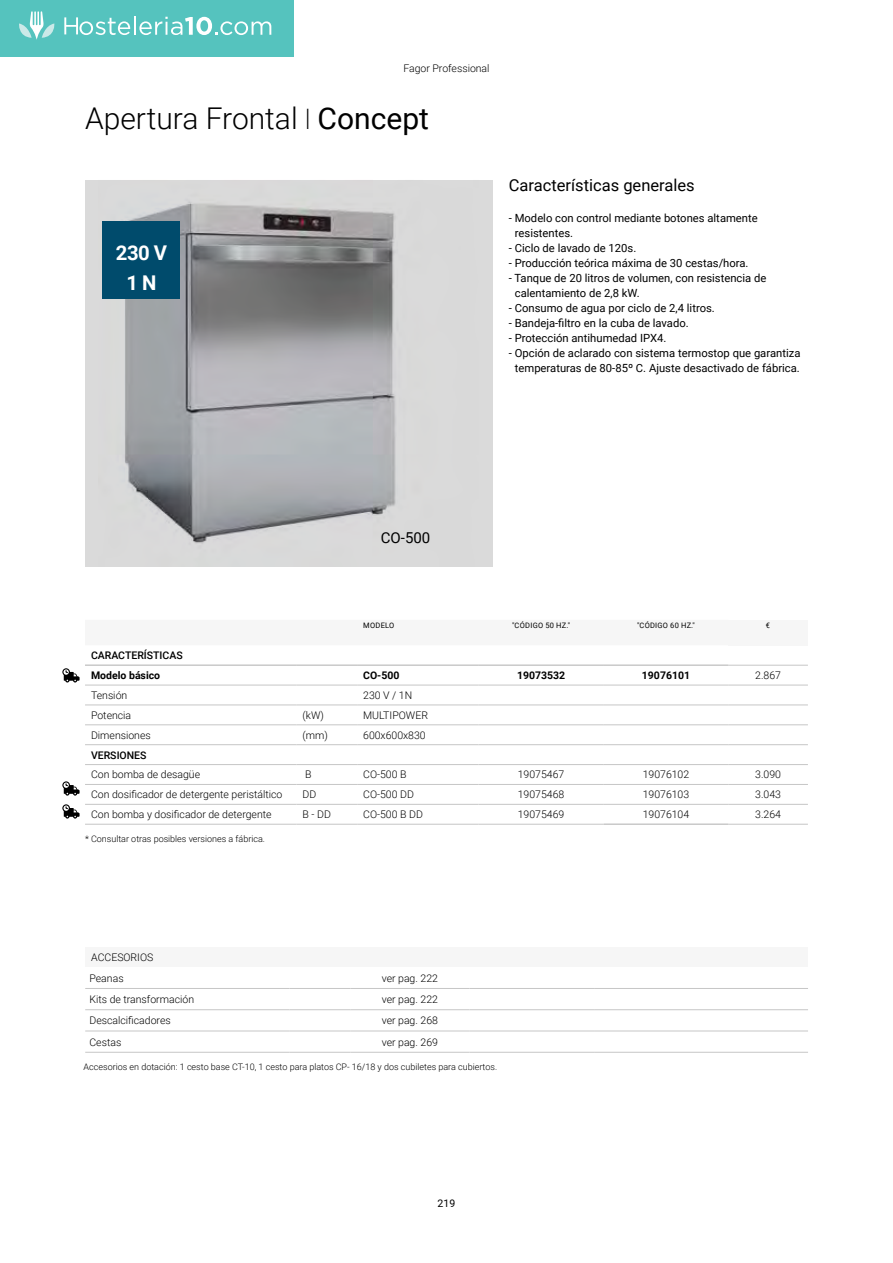
<style>
.page{position:relative;width:893px;height:1263px;background:#fff}
.page>*{position:absolute;margin:0;border:0;box-sizing:border-box;transform-origin:0 0}
.t1{font:300 30px "Roboto";color:#000}
.t2{font:700 20.25px/30.5px "Roboto";color:#fff;text-align:center}
.t3{font:16.5px "Roboto";color:#000}
.t4{font:15px "Roboto";color:#000}
.t5{font:11.25px/15px "Roboto";color:#000}
.t6{font:300 10.5px/20px "Roboto";color:#000;text-align:justify}
.t7{font:700 10.5px "Roboto";color:#000}
.t8{font:500 10.5px "Roboto";color:#000}
.t9{font:10.5px "Roboto";color:#000}
.t10{font:300 9px "Roboto";color:#000}
.t11{font:7.5px "Roboto";letter-spacing:.035em;color:#000}
.s1{font-size:24px}
.s2{font-weight:400}
</style>
<div class="page">
<div style="left:85px;top:180px;width:408px;height:386px;background:#dadada"></div>
<img style="left:102px;top:202px;width:294px;height:342px">
<div style="left:102px;top:221px;width:77px;height:77px;background:#004b6c"></div>
<svg style="left:62px;top:668px;width:18px;height:14px"></svg>
<svg style="left:62px;top:781px;width:18px;height:15px"></svg>
<svg style="left:62px;top:804px;width:18px;height:15px"></svg>
<div style="left:728px;top:620px;width:80px;height:25px;background:#f6f6f6"></div>
<hr style="left:728px;top:685px;width:80px;height:1px;background:#c6c6c6">
<hr style="left:728px;top:705px;width:80px;height:1px;background:#c6c6c6">
<hr style="left:728px;top:724px;width:80px;height:1px;background:#c6c6c6">
<hr style="left:728px;top:744px;width:80px;height:1px;background:#c6c6c6">
<hr style="left:728px;top:764px;width:80px;height:1px;background:#c6c6c6">
<hr style="left:728px;top:784px;width:80px;height:1px;background:#c6c6c6">
<hr style="left:728px;top:804px;width:80px;height:1px;background:#c6c6c6">
<hr style="left:728px;top:665px;width:80px;height:1px;background:#c6c6c6">
<hr style="left:728px;top:824px;width:80px;height:1px;background:#c6c6c6">
<div style="left:85px;top:947px;width:723px;height:20px;background:#f6f6f6"></div>
<hr style="left:85px;top:988px;width:204px;height:1px;background:#c6c6c6">
<hr style="left:289px;top:988px;width:61px;height:1px;background:#c6c6c6">
<hr style="left:350px;top:988px;width:119px;height:1px;background:#c6c6c6">
<hr style="left:469px;top:988px;width:125px;height:1px;background:#c6c6c6">
<hr style="left:594px;top:988px;width:214px;height:1px;background:#c6c6c6">
<hr style="left:85px;top:1009px;width:204px;height:1px;background:#c6c6c6">
<hr style="left:289px;top:1009px;width:61px;height:1px;background:#c6c6c6">
<hr style="left:350px;top:1009px;width:119px;height:1px;background:#c6c6c6">
<hr style="left:469px;top:1009px;width:125px;height:1px;background:#c6c6c6">
<hr style="left:594px;top:1009px;width:214px;height:1px;background:#c6c6c6">
<hr style="left:85px;top:1052px;width:204px;height:1px;background:#c6c6c6">
<hr style="left:289px;top:1052px;width:61px;height:1px;background:#c6c6c6">
<hr style="left:350px;top:1052px;width:119px;height:1px;background:#c6c6c6">
<hr style="left:469px;top:1052px;width:125px;height:1px;background:#c6c6c6">
<hr style="left:594px;top:1052px;width:214px;height:1px;background:#c6c6c6">
<hr style="left:85px;top:1031px;width:204px;height:1px;background:#c6c6c6">
<hr style="left:289px;top:1031px;width:61px;height:1px;background:#c6c6c6">
<hr style="left:350px;top:1031px;width:119px;height:1px;background:#c6c6c6">
<hr style="left:469px;top:1031px;width:125px;height:1px;background:#c6c6c6">
<hr style="left:594px;top:1031px;width:214px;height:1px;background:#c6c6c6">
<hr style="left:85px;top:665px;width:212px;height:1px;background:#c6c6c6">
<hr style="left:297px;top:665px;width:60px;height:1px;background:#c6c6c6">
<hr style="left:357px;top:665px;width:121px;height:1px;background:#c6c6c6">
<hr style="left:478px;top:665px;width:126px;height:1px;background:#c6c6c6">
<hr style="left:604px;top:665px;width:124px;height:1px;background:#c6c6c6">
<hr style="left:85px;top:685px;width:212px;height:1px;background:#c6c6c6">
<hr style="left:297px;top:685px;width:60px;height:1px;background:#c6c6c6">
<hr style="left:357px;top:685px;width:121px;height:1px;background:#c6c6c6">
<hr style="left:478px;top:685px;width:126px;height:1px;background:#c6c6c6">
<hr style="left:604px;top:685px;width:124px;height:1px;background:#c6c6c6">
<hr style="left:85px;top:705px;width:212px;height:1px;background:#c6c6c6">
<hr style="left:297px;top:705px;width:60px;height:1px;background:#c6c6c6">
<hr style="left:357px;top:705px;width:121px;height:1px;background:#c6c6c6">
<hr style="left:478px;top:705px;width:126px;height:1px;background:#c6c6c6">
<hr style="left:604px;top:705px;width:124px;height:1px;background:#c6c6c6">
<hr style="left:85px;top:724px;width:212px;height:1px;background:#c6c6c6">
<hr style="left:297px;top:724px;width:60px;height:1px;background:#c6c6c6">
<hr style="left:357px;top:724px;width:121px;height:1px;background:#c6c6c6">
<hr style="left:478px;top:724px;width:126px;height:1px;background:#c6c6c6">
<hr style="left:604px;top:724px;width:124px;height:1px;background:#c6c6c6">
<hr style="left:85px;top:744px;width:212px;height:1px;background:#c6c6c6">
<hr style="left:297px;top:744px;width:60px;height:1px;background:#c6c6c6">
<hr style="left:357px;top:744px;width:121px;height:1px;background:#c6c6c6">
<hr style="left:478px;top:744px;width:126px;height:1px;background:#c6c6c6">
<hr style="left:604px;top:744px;width:124px;height:1px;background:#c6c6c6">
<hr style="left:85px;top:764px;width:212px;height:1px;background:#c6c6c6">
<hr style="left:297px;top:764px;width:60px;height:1px;background:#c6c6c6">
<hr style="left:357px;top:764px;width:121px;height:1px;background:#c6c6c6">
<hr style="left:478px;top:764px;width:126px;height:1px;background:#c6c6c6">
<hr style="left:604px;top:764px;width:124px;height:1px;background:#c6c6c6">
<hr style="left:85px;top:784px;width:212px;height:1px;background:#c6c6c6">
<hr style="left:297px;top:784px;width:60px;height:1px;background:#c6c6c6">
<hr style="left:357px;top:784px;width:121px;height:1px;background:#c6c6c6">
<hr style="left:478px;top:784px;width:126px;height:1px;background:#c6c6c6">
<hr style="left:604px;top:784px;width:124px;height:1px;background:#c6c6c6">
<hr style="left:85px;top:804px;width:212px;height:1px;background:#c6c6c6">
<hr style="left:297px;top:804px;width:60px;height:1px;background:#c6c6c6">
<hr style="left:357px;top:804px;width:121px;height:1px;background:#c6c6c6">
<hr style="left:478px;top:804px;width:126px;height:1px;background:#c6c6c6">
<hr style="left:604px;top:804px;width:124px;height:1px;background:#c6c6c6">
<hr style="left:85px;top:824px;width:212px;height:1px;background:#c6c6c6">
<hr style="left:297px;top:824px;width:60px;height:1px;background:#c6c6c6">
<hr style="left:357px;top:824px;width:121px;height:1px;background:#c6c6c6">
<hr style="left:478px;top:824px;width:126px;height:1px;background:#c6c6c6">
<hr style="left:604px;top:824px;width:124px;height:1px;background:#c6c6c6">
<div style="left:0;top:0;width:293px;height:57px;background:#55c3be"></div>
<svg style="left:64px;top:16px;width:207px;height:19px"></svg>
<svg style="left:19px;top:11px;width:36px;height:29px"></svg>
<p class="t6" style="left:403px;top:58px;width:88px">Fagor Professional</p>
<h1 class="t1" style="left:85px;top:97px;width:345px">Apertura Frontal <span class="s1">|</span> <span class="s2">Concept</span></h1>
<h2 class="t2" style="left:116px;top:236px;width:53px">230 V<br>1 N</h2>
<h3 class="t4" style="left:381px;top:527px;width:51px">CO-500</h3>
<h3 class="t3" style="left:509px;top:174px;width:187px">Características generales</h3>
<p class="t5" style="left:515px;top:210px;width:244px;text-indent:-6px">- Modelo con control mediante botones altamente resistentes.</p>
<p class="t5" style="left:509px;top:240px;width:129px">- Ciclo de lavado de 120s.</p>
<p class="t5" style="left:509px;top:255px;width:241px">- Producción teórica máxima de 30 cestas/hora.</p>
<p class="t5" style="left:515px;top:270px;width:253px;text-indent:-6px">- Tanque de 20 litros de volumen, con resistencia de calentamiento de 2,8 kW.</p>
<p class="t5" style="left:509px;top:300px;width:208px">- Consumo de agua por ciclo de 2,4 litros.</p>
<p class="t5" style="left:509px;top:315px;width:181px">- Bandeja-filtro en la cuba de lavado.</p>
<p class="t5" style="left:509px;top:330px;width:159px">- Protección antihumedad IPX4.</p>
<p class="t5" style="left:509px;top:345px;width:293px;text-align:center">- Opción de aclarado con sistema termostop que garantiza temperaturas de 80-85º C. Ajuste desactivado de fábrica.</p>
<p class="t11" style="left:363px;top:620px;width:33px">MODELO</p>
<p class="t11" style="left:512px;top:620px;width:60px">"CÓDIGO 50 HZ."</p>
<p class="t11" style="left:637px;top:620px;width:60px">"CÓDIGO 60 HZ."</p>
<p class="t8" style="left:91px;top:648px;width:93px">CARACTERÍSTICAS</p>
<p class="t7" style="left:91px;top:668px;width:71px">Modelo básico</p>
<p class="t7" style="left:363px;top:668px;width:38px">CO-500</p>
<p class="t7" style="left:517px;top:668px;width:50px">19073532</p>
<p class="t7" style="left:642px;top:668px;width:50px">19076101</p>
<p class="t6" style="left:91px;top:685px;width:38px">Tensión</p>
<p class="t6" style="left:363px;top:685px;width:51px">230 V / 1N</p>
<p class="t6" style="left:91px;top:705px;width:42px">Potencia</p>
<p class="t6" style="left:303px;top:705px;width:23px">(kW)</p>
<p class="t6" style="left:363px;top:705px;width:66px">MULTIPOWER</p>
<p class="t6" style="left:91px;top:725px;width:61px">Dimensiones</p>
<p class="t6" style="left:303px;top:725px;width:27px">(mm)</p>
<p class="t6" style="left:363px;top:725px;width:64px">600x600x830</p>
<p class="t8" style="left:91px;top:747px;width:57px">VERSIONES</p>
<p class="t6" style="left:91px;top:764px;width:111px">Con bomba de desagüe</p>
<p class="t6" style="left:305px;top:764px;width:8px">B</p>
<p class="t6" style="left:363px;top:764px;width:45px">CO-500 B</p>
<p class="t6" style="left:518px;top:764px;width:48px">19075467</p>
<p class="t6" style="left:643px;top:764px;width:48px">19076102</p>
<p class="t6" style="left:91px;top:784px;width:193px">Con dosificador de detergente peristáltico</p>
<p class="t6" style="left:303px;top:784px;width:15px">DD</p>
<p class="t6" style="left:363px;top:784px;width:52px">CO-500 DD</p>
<p class="t6" style="left:518px;top:784px;width:48px">19075468</p>
<p class="t6" style="left:643px;top:784px;width:48px">19076103</p>
<p class="t6" style="left:91px;top:804px;width:182px">Con bomba y dosificador de detergente</p>
<p class="t6" style="left:303px;top:804px;width:30px">B - DD</p>
<p class="t6" style="left:363px;top:804px;width:61px">CO-500 B DD</p>
<p class="t6" style="left:518px;top:804px;width:48px">19075469</p>
<p class="t6" style="left:643px;top:804px;width:48px">19076104</p>
<p class="t10" style="left:85px;top:832px;width:181px">* Consultar otras posibles versiones a fábrica.</p>
<p class="t6" style="left:89px;top:947px;width:65px;line-height:20.4px">ACCESORIOS<br>Peanas</p>
<p class="t6" style="left:382px;top:967px;width:58px">ver pag. 222</p>
<p class="t6" style="left:89px;top:989px;width:106px">Kits de transformación</p>
<p class="t6" style="left:382px;top:989px;width:58px">ver pag. 222</p>
<p class="t6" style="left:89px;top:1010px;width:83px">Descalcificadores</p>
<p class="t6" style="left:382px;top:1010px;width:58px">ver pag. 268</p>
<p class="t6" style="left:89px;top:1031px;width:33px">Cestas</p>
<p class="t6" style="left:382px;top:1031px;width:58px">ver pag. 269</p>
<p class="t10" style="left:84px;top:1060px;width:415px">Accesorios en dotación: 1 cesto base CT-10, 1 cesto para platos CP- 16/18 y dos cubiletes para cubiertos.</p>
<p class="t9" style="left:438px;top:1196px;width:19px">219</p>
<p class="t11" style="left:766px;top:620px;width:6px">€</p>
<p class="t6" style="left:755px;top:665px;width:27px">2.867</p>
<p class="t6" style="left:755px;top:764px;width:27px">3.090<br>3.043<br>3.264</p>
</div>
